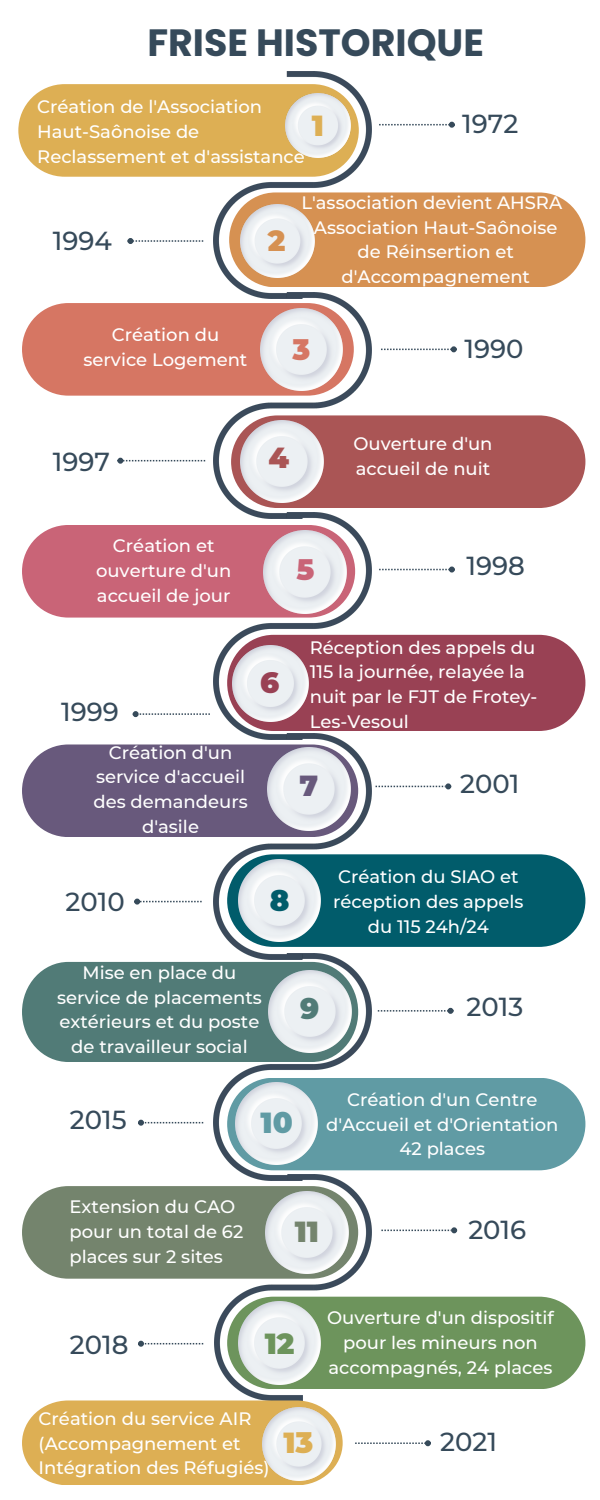
<style>
.page{position:relative;width:600px;height:1500px;background:#fff}
.page>*{position:absolute;margin:0;border:0;box-sizing:border-box;transform-origin:0 0}
.t1{font:700 38px "Poppins";color:#364a5a}
.t2{font:900 29px "Montserrat";color:#ddaf54}
.t3{font:900 29px "Montserrat";color:#609ba4}
.t4{font:900 29px "Montserrat";color:#74846d}
.t5{font:900 29px "Montserrat";color:#6d945c}
.t6{font:900 29px "Montserrat";color:#d67663}
.t7{font:900 29px "Montserrat";color:#c96477}
.t8{font:900 29px "Montserrat";color:#68597c}
.t9{font:900 29px "Montserrat";color:#517b77}
.t10{font:900 29px "Montserrat";color:#d69152}
.t11{font:900 29px "Montserrat";color:#a55}
.t12{font:900 29px "Montserrat";color:#994154}
.t13{font:900 29px "Montserrat";color:#015c6b}
.t14{font:500 26px "Montserrat";color:#364a5a}
.t15{font:500 18px/24.8px "Montserrat";color:#fff;text-align:center}
</style>
<div class="page">
<img style="left:214px;top:960px;width:157px;height:214px">
<img style="left:214px;top:72px;width:157px;height:220px">
<img style="left:214px;top:292px;width:157px;height:221px">
<img style="left:214px;top:513px;width:157px;height:220px">
<img style="left:214px;top:733px;width:157px;height:227px">
<img style="left:214px;top:1174px;width:158px;height:226px">
<div style="left:18px;top:84px;width:341px;height:93px;background:#ddaf54;border-radius:46px"></div>
<img style="left:286px;top:93px;width:64px;height:65px">
<div style="left:22px;top:303px;width:332px;height:93px;background:#d67663;border-radius:46px"></div>
<div style="left:22px;top:525px;width:333px;height:93px;background:#c96477;border-radius:46px"></div>
<div style="left:22px;top:744px;width:336px;height:93px;background:#68597c;border-radius:46px"></div>
<div style="left:22px;top:962px;width:336px;height:100px;background:#517b77;border-radius:48px"></div>
<div style="left:229px;top:192px;width:356px;height:95px;background:#d69152;border-radius:47px"></div>
<img style="left:241px;top:204px;width:73px;height:74px">
<img style="left:260px;top:308px;width:83px;height:83px">
<img style="left:264px;top:531px;width:82px;height:82px">
<img style="left:268px;top:748px;width:82px;height:82px">
<img style="left:269px;top:970px;width:82px;height:83px">
<div style="left:231px;top:415px;width:354px;height:93px;background:#a55;border-radius:46px"></div>
<svg style="left:117px;top:458px;width:88px;height:6px"></svg>
<img style="left:241px;top:420px;width:82px;height:83px">
<div style="left:227px;top:635px;width:358px;height:96px;background:#994154;border-radius:47px"></div>
<svg style="left:133px;top:711px;width:77px;height:6px"></svg>
<img style="left:232px;top:645px;width:77px;height:77px">
<div style="left:227px;top:854px;width:358px;height:93px;background:#015c6b;border-radius:46px"></div>
<svg style="left:134px;top:899px;width:68px;height:6px"></svg>
<img style="left:238px;top:859px;width:83px;height:83px">
<div style="left:227px;top:1078px;width:358px;height:92px;background:#609ba4;border-radius:46px"></div>
<svg style="left:138px;top:1120px;width:65px;height:6px"></svg>
<img style="left:235px;top:1082px;width:83px;height:83px">
<svg style="left:381px;top:346px;width:76px;height:6px"></svg>
<svg style="left:379px;top:567px;width:76px;height:6px"></svg>
<svg style="left:376px;top:783px;width:75px;height:6px"></svg>
<svg style="left:379px;top:122px;width:76px;height:6px"></svg>
<div style="left:22px;top:1186px;width:336px;height:93px;background:#74846d;border-radius:46px"></div>
<img style="left:266px;top:1191px;width:82px;height:83px">
<div style="left:227px;top:1297px;width:358px;height:92px;background:#6d945c;border-radius:46px"></div>
<img style="left:238px;top:1302px;width:83px;height:82px">
<svg style="left:134px;top:240px;width:69px;height:2px"></svg>
<div style="left:127px;top:238px;width:7px;height:6px;border:2px solid #364a5a;border-radius:50%"></div>
<svg style="left:378px;top:1008px;width:76px;height:6px"></svg>
<svg style="left:381px;top:1227px;width:76px;height:6px"></svg>
<svg style="left:138px;top:1341px;width:65px;height:6px"></svg>
<svg style="left:22px;top:1400px;width:321px;height:85px;background:#dfb460"></svg>
<img style="left:262px;top:1407px;width:74px;height:74px">
<svg style="left:355px;top:1440px;width:76px;height:6px"></svg>
<p class="t1" style="left:147px;top:16px;width:338px">FRISE HISTORIQUE</p>
<p class="t15" style="left:37px;top:94px;width:269px;text-align:left">Création de l'Association<br>Haut-Saônoise de<br>Reclassement et d'assistance</p>
<p class="t2" style="left:312px;top:107px;width:14px">1</p>
<p class="t14" style="left:462px;top:108px;width:58px">1972</p>
<p class="t14" style="left:53px;top:225px;width:61px">1994</p>
<p class="t15" style="left:84px;top:323px;width:165px">Création du service Logement</p>
<p class="t10" style="left:268px;top:223px;width:19px">2</p>
<p class="t15" style="left:301px;top:190px;width:262px">L'association devient AHSRA</p>
<p class="t15" style="left:314px;top:215px;width:245px">Association Haut-Saônoise de Réinsertion et d'Accompagnement</p>
<p class="t6" style="left:293px;top:332px;width:19px">3</p>
<p class="t14" style="left:465px;top:332px;width:61px">1990</p>
<p class="t14" style="left:53px;top:446px;width:59px">1997</p>
<p class="t11" style="left:269px;top:440px;width:22px">4</p>
<p class="t15" style="left:96px;top:533px;width:137px">Création et ouverture d'un accueil de jour</p>
<p class="t7" style="left:296px;top:552px;width:19px">5</p>
<p class="t15" style="left:354px;top:431px;width:141px">Ouverture d'un</p>
<p class="t15" style="left:356px;top:456px;width:136px">accueil de nuit</p>
<p class="t14" style="left:467px;top:550px;width:60px">1998</p>
<p class="t14" style="left:61px;top:696px;width:59px">1999</p>
<p class="t15" style="left:93px;top:740px;width:156px">Création d'un service d'accueil des demandeurs d'asile</p>
<p class="t12" style="left:260px;top:665px;width:21px">6</p>
<p class="t15" style="left:310px;top:635px;width:229px;text-align:left">Réception des appels du<br>115 la journée, relayée la nuit par le FJT de Frotey-<br>Les-Vesoul</p>
<p class="t8" style="left:300px;top:768px;width:20px">7</p>
<p class="t14" style="left:460px;top:768px;width:61px">2001</p>
<p class="t14" style="left:66px;top:885px;width:61px">2010</p>
<p class="t13" style="left:270px;top:883px;width:21px">8</p>
<p class="t15" style="left:57px;top:960px;width:206px">Mise en place du service de placements extérieurs et du poste de travailleur social</p>
<p class="t9" style="left:300px;top:991px;width:21px">9</p>
<p class="t15" style="left:333px;top:864px;width:192px">Création du SIAO et réception des appels du 115 24h/24</p>
<p class="t14" style="left:467px;top:991px;width:58px">2013</p>
<p class="t14" style="left:70px;top:1104px;width:58px">2015</p>
<p class="t3" style="left:261px;top:1105px;width:34px">10</p>
<p class="t15" style="left:326px;top:1087px;width:234px">Création d'un Centre d'Accueil et d'Orientation</p>
<p class="t15" style="left:400px;top:1137px;width:87px">42 places</p>
<p class="t15" style="left:70px;top:1194px;width:175px;text-align:left">Extension du CAO pour un total de 62 places sur 2 sites</p>
<p class="t4" style="left:295px;top:1214px;width:26px">11</p>
<p class="t14" style="left:468px;top:1213px;width:59px">2016</p>
<p class="t14" style="left:70px;top:1329px;width:60px">2018</p>
<p class="t5" style="left:265px;top:1326px;width:31px">12</p>
<p class="t15" style="left:39px;top:1406px;width:233px;text-align:left">Création du service AIR (Accompagnement et<br>Intégration des Réfugiés)</p>
<p class="t2" style="left:283px;top:1425px;width:31px">13</p>
<p class="t15" style="left:327px;top:1305px;width:228px">Ouverture d'un dispositif pour les mineurs non accompagnés, 24 places</p>
<p class="t14" style="left:440px;top:1426px;width:58px">2021</p>
</div>
